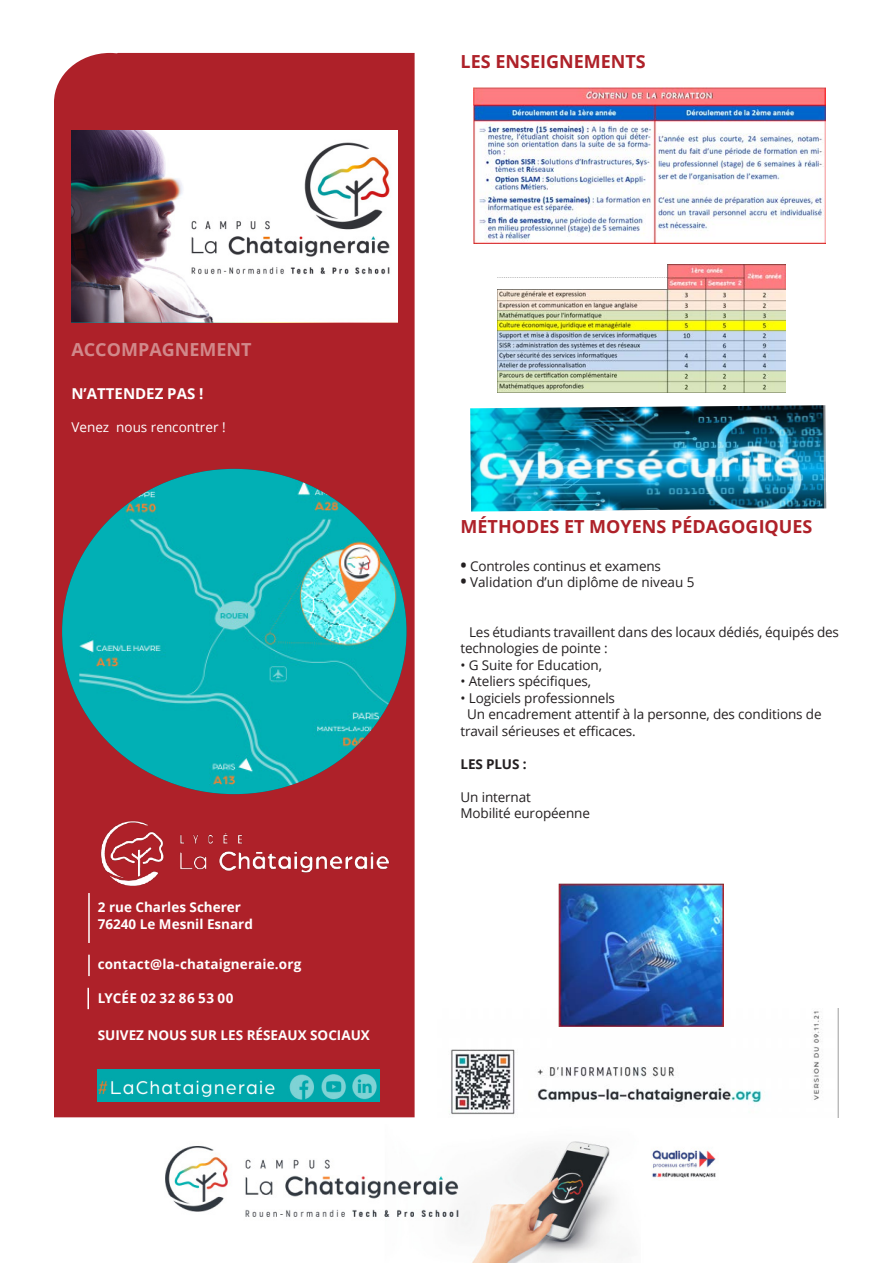
<style>
.page{position:relative;width:893px;height:1263px;background:#fff}
.page>*{position:absolute;margin:0;border:0;box-sizing:border-box;transform-origin:0 0}
.t1{font:700 18px "Open Sans";color:#ae2129}
.t2{font:700 18px "Open Sans";color:#d1888a}
.t3{font:700 15px "Open Sans";color:#fff}
.t4{font:13.5px/16.5px "Open Sans";letter-spacing:-.01em;color:#231f20}
.t5{font:700 13.5px "Open Sans";color:#fff}
.t6{font:13.5px "Open Sans";color:#fff}
.t7{font:700 13.5px "Open Sans";letter-spacing:.02em;color:#fff}
.t8{font:700 13.5px "Open Sans";letter-spacing:-.01em;color:#231f20}
.s1{font-weight:700;font-size:16.5px}
</style>
<div class="page">
<div style="left:54px;top:53px;width:361px;height:1064px;background:#ae2129"></div>
<div style="left:54px;top:53px;width:112px;height:99px;background:#ae2129;border-radius:50%"></div>
<img style="left:165px;top:1141px;width:551px;height:122px">
<img style="left:71px;top:131px;width:326px;height:192px">
<hr style="left:88px;top:893px;width:2px;height:50px;background:#fff">
<hr style="left:88px;top:955px;width:2px;height:21px;background:#fff">
<hr style="left:87px;top:988px;width:2px;height:21px;background:#fff">
<img style="left:98px;top:1069px;width:282px;height:32px">
<img style="left:451px;top:1009px;width:388px;height:108px">
<img style="left:62px;top:469px;width:344px;height:325px">
<img style="left:559px;top:884px;width:166px;height:144px">
<img style="left:470px;top:405px;width:356px;height:106px">
<img style="left:71px;top:809px;width:335px;height:84px">
<img style="left:474px;top:87px;width:352px;height:157px">
<img style="left:498px;top:264px;width:288px;height:129px">
<p class="t1" style="left:460px;top:49px;width:187px">LES ENSEIGNEMENTS</p>
<p class="t2" style="left:71px;top:337px;width:182px">ACCOMPAGNEMENT</p>
<p class="t3" style="left:71px;top:383px;width:134px">N’ATTENDEZ PAS !</p>
<p class="t6" style="left:71px;top:418px;width:156px">Venez nous rencontrer !</p>
<p class="t5" style="left:98px;top:898px;width:145px">2 rue Charles Scherer</p>
<p class="t5" style="left:98px;top:914px;width:157px">76240 Le Mesnil Esnard</p>
<p class="t5" style="left:98px;top:955px;width:205px">contact@la-chataigneraie.org</p>
<p class="t7" style="left:98px;top:988px;width:137px">LYCÉE 02 32 86 53 00</p>
<p class="t5" style="left:98px;top:1026px;width:274px">SUIVEZ NOUS SUR LES RÉSEAUX SOCIAUX</p>
<p class="t1" style="left:460px;top:513px;width:354px">MÉTHODES ET MOYENS PÉDAGOGIQUES</p>
<p class="t4" style="left:460px;top:557px;width:202px"><span class="s1">•</span> Controles continus et examens</p>
<p class="t4" style="left:460px;top:574px;width:236px"><span class="s1">•</span> Validation d’un diplôme de niveau 5</p>
<p class="t4" style="left:460px;top:623px;width:380px;text-indent:9px">Les étudiants travaillent dans des locaux dédiés, équipés des technologies de pointe :</p>
<p class="t4" style="left:460px;top:656px;width:143px">• G Suite for Education,</p>
<p class="t4" style="left:460px;top:673px;width:132px">• Ateliers spécifiques,</p>
<p class="t4" style="left:460px;top:689px;width:156px">• Logiciels professionnels</p>
<p class="t4" style="left:460px;top:706px;width:363px;text-indent:7px">Un encadrement attentif à la personne, des conditions de travail sérieuses et efficaces.</p>
<p class="t8" style="left:460px;top:754px;width:68px">LES PLUS :</p>
<p class="t4" style="left:460px;top:788px;width:72px">Un internat</p>
<p class="t4" style="left:460px;top:805px;width:131px">Mobilité européenne</p>
</div>
